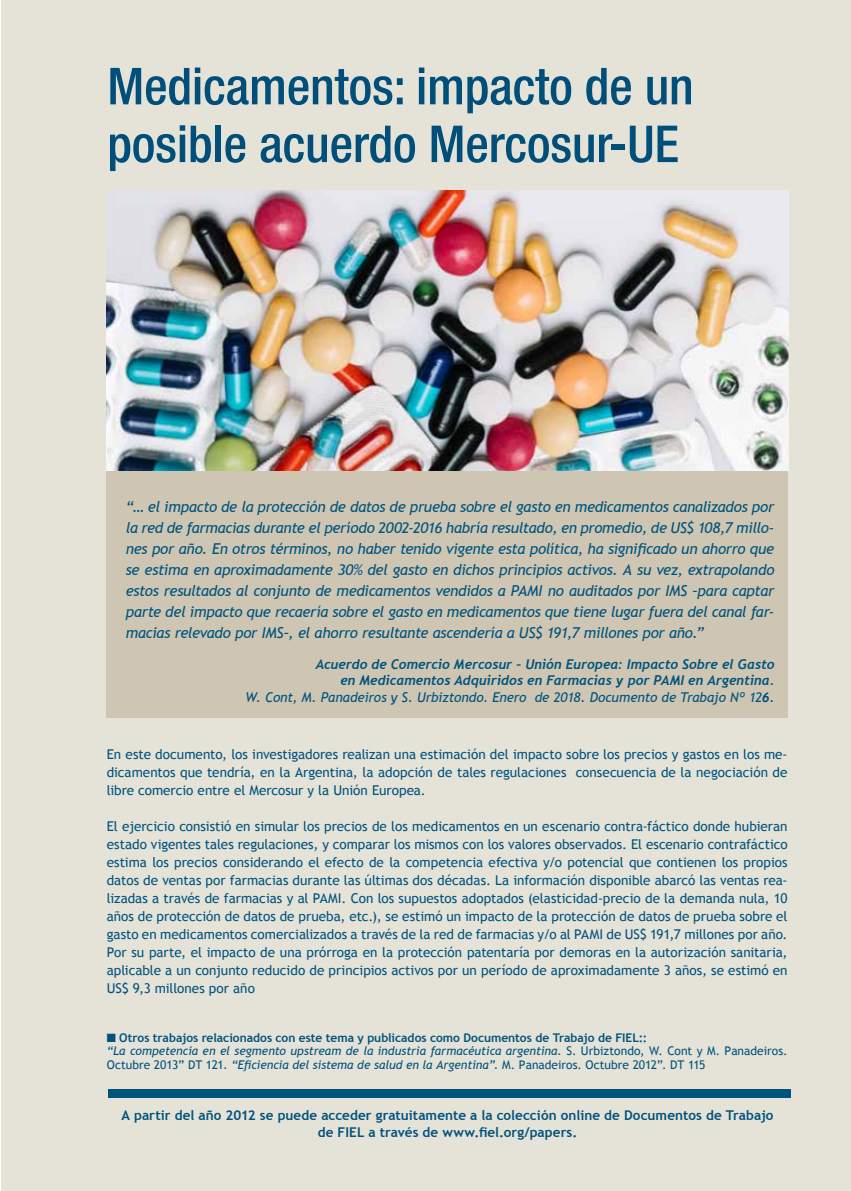
<style>
.page{position:relative;width:851px;height:1191px;background:#fff}
.page>*{position:absolute;margin:0;border:0;box-sizing:border-box;transform-origin:0 0}
.t1{font:500 condensed 51px/57.8px "Helvetica Neue";letter-spacing:-.005em;color:#004f7a}
.t2{font:italic 15px/21px "Trebuchet MS";letter-spacing:-.02em;color:#00537d;text-align:justify}
.t3{font:13.5px/18px "Trebuchet MS";color:#00537d;text-align:justify}
.t4{font:700 13.5px/16.2px "Trebuchet MS";letter-spacing:.005em;color:#00537d;text-align:center}
.t5{font:italic 700 13.5px/16.2px "Trebuchet";color:#00537d;text-align:right}
.t6{font:italic 13.5px "Trebuchet MS";letter-spacing:-.01em;color:#00537d}
.t7{font:italic 12px/13.5px "Trebuchet MS";letter-spacing:-.005em;color:#00537d}
.s1{font-family:"Trebuchet";font-weight:700}
.s2{font-weight:700;font-style:normal}
.s3{font-style:normal}
</style>
<div class="page">
<div style="left:1px;top:0;width:849px;height:1191px;background:#e5e2d8"></div>
<div style="left:107px;top:470px;width:681px;height:248px;background:#cec6b2"></div>
<img style="left:107px;top:191px;width:681px;height:279px">
<div style="left:108px;top:1088px;width:682px;height:9px;background:#00537d"></div>
<h1 class="t1" style="left:107px;top:57px;width:587px">Medicamentos: impacto de un posible acuerdo Mercosur-UE</h1>
<p class="t2" style="left:126px;top:496px;width:650px">“… el impacto de la protección de datos de prueba sobre el gasto en medicamentos canalizados por la red de farmacias durante el período 2002-2016 habría resultado, en promedio, de US$ 108,7 millo&shy;nes por año. En otros términos, no haber tenido vigente esta política, ha significado un ahorro que se estima en aproximadamente 30% del gasto en dichos principios activos. A su vez, extrapolando estos resultados al conjunto de medicamentos vendidos a PAMI no auditados por IMS –para captar parte del impacto que recaería sobre el gasto en medicamentos que tiene lugar fuera del canal far&shy;macias relevado por IMS–, el ahorro resultante ascendería a US$ 191,7 millones por año.”</p>
<p class="t5" style="left:316px;top:656px;width:460px">Acuerdo de Comercio Mercosur – Unión Europea: Impacto Sobre el Gasto en Medicamentos Adquiridos en Farmacias y por PAMI en Argentina.</p>
<p class="t6" style="left:245px;top:689px;width:530px">W. Cont, M. Panadeiros y S. Urbiztondo. Enero de 2018. Documento de Trabajo Nº 12<span class="s1">6.</span></p>
<p class="t3" style="left:107px;top:746px;width:682px">En este documento, los investigadores realizan una estimación del impacto sobre los precios y gastos en los me&shy;dicamentos que tendría, en la Argentina, la adopción de tales regulaciones consecuencia de la negociación de libre comercio entre el Mercosur y la Unión Europea.</p>
<p class="t3" style="left:107px;top:818px;width:682px">El ejercicio consistió en simular los precios de los medicamentos en un escenario contra-fáctico donde hubieran estado vigentes tales regulaciones, y comparar los mismos con los valores observados. El escenario contrafáctico estima los precios considerando el efecto de la competencia efectiva y/o potencial que contienen los propios datos de ventas por farmacias durante las últimas dos décadas. La información disponible abarcó las ventas rea&shy;lizadas a través de farmacias y al PAMI. Con los supuestos adoptados (elasticidad-precio de la demanda nula, 10 años de protección de datos de prueba, etc.), se estimó un impacto de la protección de datos de prueba sobre el gasto en medicamentos comercializados a través de la red de farmacias y/o al PAMI de US$ 191,7 millones por año.<br>Por su parte, el impacto de una prórroga en la protección patentaría por demoras en la autorización sanitaria, aplicable a un conjunto reducido de principios activos por un período de aproximadamente 3 años, se estimó en US$ 9,3 millones por año</p>
<p class="t7" style="left:107px;top:1030px;width:682px">■ <span class="s2">Otros trabajos relacionados con este tema y publicados como Documentos de Trabajo de FIEL::<br></span>“La competencia en el segmento upstream de la industria farmacéutica argentina. <span class="s3">S. Urbiztondo, W. Cont y M. Panadeiros.<br>Octubre 2013” DT 121</span>. “Eficiencia del sistema de salud en la Argentina”. <span class="s3">M. Panadeiros. Octubre 2012”. DT 115</span></p>
<p class="t4" style="left:121px;top:1107px;width:653px">A partir del año 2012 se puede acceder gratuitamente a la colección online de Documentos de Trabajo de FIEL a través de www.fiel.org/papers.</p>
</div>
